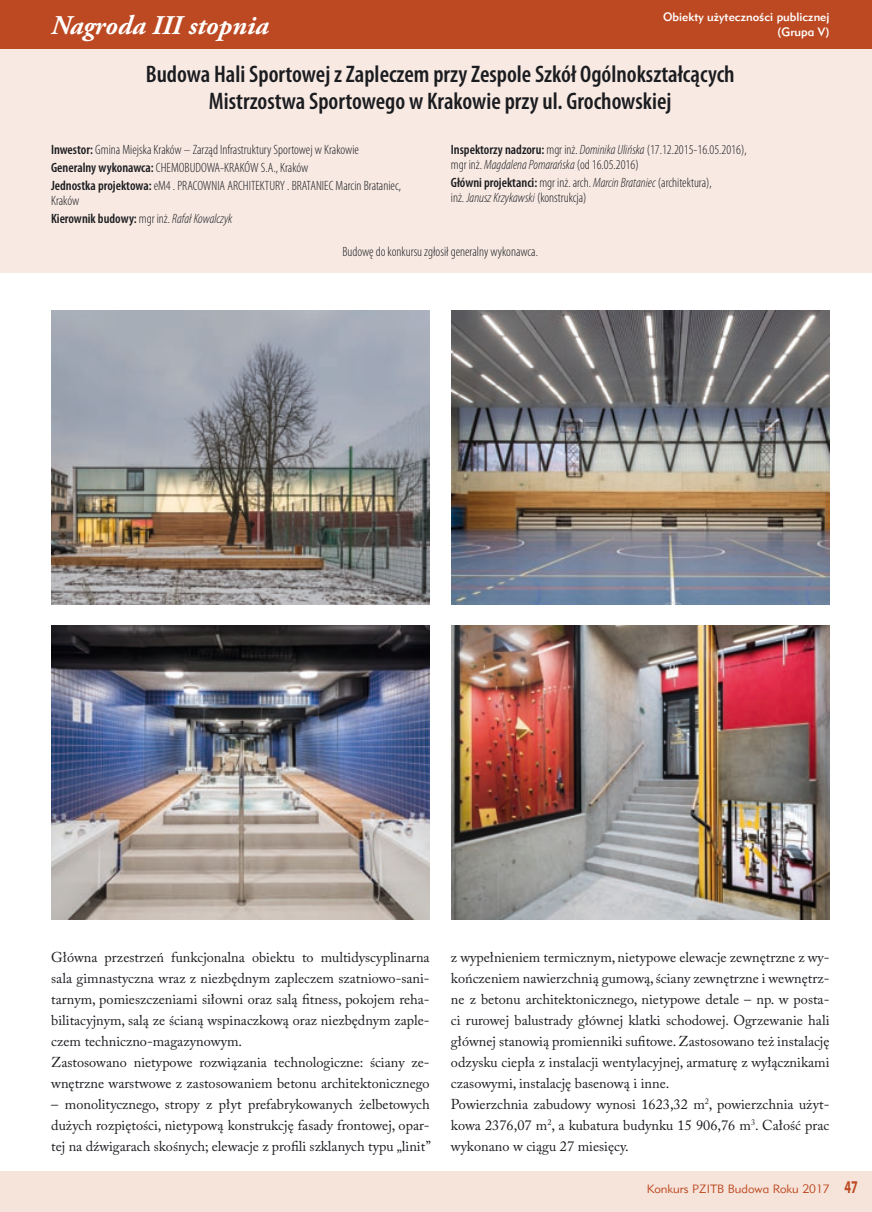
<style>
.page{position:relative;width:872px;height:1212px;background:#fff}
.page>*{position:absolute;margin:0;border:0;box-sizing:border-box;transform-origin:0 0}
.t1{font:italic 700 27px "Adobe Garamond Pro";color:#fff}
.t2{font:600 condensed 24px/27px "Myriad Pro";color:#1b1c20;text-align:center}
.t3{font:14.25px/21px "Adobe Caslon Pro";color:#1b1c20}
.t4{font:300 condensed 13.5px/18px "Myriad Pro";color:#1b1c20}
.t5{font:600 condensed 13.5px/18px "Myriad Pro";color:#1b1c20}
.t6{font:12px/14.4px "Geometric 415 Md EU";color:#fff;text-align:right}
.t7{font:12px "Geometric 415 Lt EU";color:#bd4922}
.s1{font-weight:600}
.s2{font-weight:300}
.s3{font-weight:300;font-style:italic}
.s4{font-style:italic}
.s5{font-family:"Myriad Pro";font-weight:700;font-size:18px}
</style>
<div class="page">
<div style="left:0;top:0;width:872px;height:272px;background:#f8eae3"></div>
<div style="left:0;top:0;width:872px;height:49px;background:#bd4922"></div>
<div style="left:0;top:1171px;width:872px;height:41px;background:#f6e4da"></div>
<img style="left:51px;top:310px;width:378px;height:294px">
<img style="left:51px;top:625px;width:378px;height:294px">
<img style="left:451px;top:311px;width:378px;height:293px">
<img style="left:451px;top:625px;width:378px;height:294px">
<h1 class="t1" style="left:51px;top:10px;width:219px">Nagroda III stopnia</h1>
<p class="t6" style="left:663px;top:10px;width:168px">Obiekty użyteczności publicznej (Grupa V)</p>
<h2 class="t2" style="left:146px;top:61px;width:590px">Budowa Hali Sportowej z Zapleczem przy Zespole Szkół Ogólnokształcących<br>Mistrzostwa Sportowego w Krakowie przy ul. Grochowskiej</h2>
<p class="t4" style="left:51px;top:140px;width:351px"><span class="s1">Inwestor:</span> Gmina Miejska Kraków – Zarząd Infrastruktury Sportowej w Krakowie<br><span class="s1">Generalny wykonawca:</span> CHEMOBUDOWA-KRAKÓW S.A., Kraków<br><span class="s1">Jednostka projektowa:</span> eM4 . PRACOWNIA ARCHITEKTURY . BRATANIEC Marcin Brataniec,</p>
<p class="t5" style="left:51px;top:191px;width:183px"><span class="s2">Kraków<br></span>Kierownik budowy: <span class="s2">mgr inż.</span> <span class="s3">Rafał Kowalczyk</span></p>
<p class="t4" style="left:451px;top:142px;width:297px;line-height:15px"><span class="s1">Inspektorzy nadzoru:</span> mgr inż. <span class="s4">Dominika Ulińska</span> (17.12.2015-16.05.2016), mgr inż. <span class="s4">Magdalena Pomarańska</span> (od 16.05.2016)</p>
<p class="t4" style="left:451px;top:175px;width:262px;line-height:15px"><span class="s1">Główni projektanci:</span> mgr inż. arch. <span class="s4">Marcin Brataniec</span> (architektura), inż. <span class="s4">Janusz Krzykawski</span> (konstrukcja)</p>
<p class="t4" style="left:342px;top:243px;width:197px">Budowę do konkursu zgłosił generalny wykonawca.</p>
<p class="t3" style="left:51px;top:946px;width:380px">Główna przestrzeń funkcjonalna obiektu to multidyscyplinarna sala gimnastyczna wraz z niezbędnym zapleczem szatniowo-sani&shy;tarnym, pomieszczeniami siłowni oraz salą fitness, pokojem reha&shy;bilitacyjnym, salą ze ścianą wspinaczkową oraz niezbędnym zaple&shy;czem techniczno-magazynowym.<br>Zastosowano nietypowe rozwiązania technologiczne: ściany ze&shy;wnętrzne warstwowe z zastosowaniem betonu architektonicznego</p>
<p class="t3" style="left:51px;top:1093px;width:381px;text-align:justify">– monolitycznego, stropy z płyt prefabrykowanych żelbetowych dużych rozpiętości, nietypową konstrukcję fasady frontowej, opar&shy;tej na dźwigarach skośnych; elewacje z profili szklanych typu „linit”</p>
<p class="t3" style="left:451px;top:946px;width:380px">z wypełnieniem termicznym, nietypowe elewacje zewnętrzne z wy&shy;kończeniem nawierzchnią gumową, ściany zewnętrzne i wewnętrz&shy;ne z betonu architektonicznego, nietypowe detale – np. w posta&shy;ci rurowej balustrady głównej klatki schodowej. Ogrzewanie hali głównej stanowią promienniki sufitowe. Zastosowano też instalację odzysku ciepła z instalacji wentylacyjnej, armaturę z wyłącznikami czasowymi, instalację basenową i inne.<br>Powierzchnia zabudowy wynosi 1623,32 m<sup>2</sup>, powierzchnia użyt&shy;kowa 2376,07 m<sup>2</sup>, a kubatura budynku 15 906,76 m<sup>3</sup>. Całość prac wykonano w ciągu 27 miesięcy.</p>
<p class="t7" style="left:647px;top:1181px;width:212px">Konkurs PZITB Budowa Roku 2017 <span class="s5">47</span></p>
</div>
